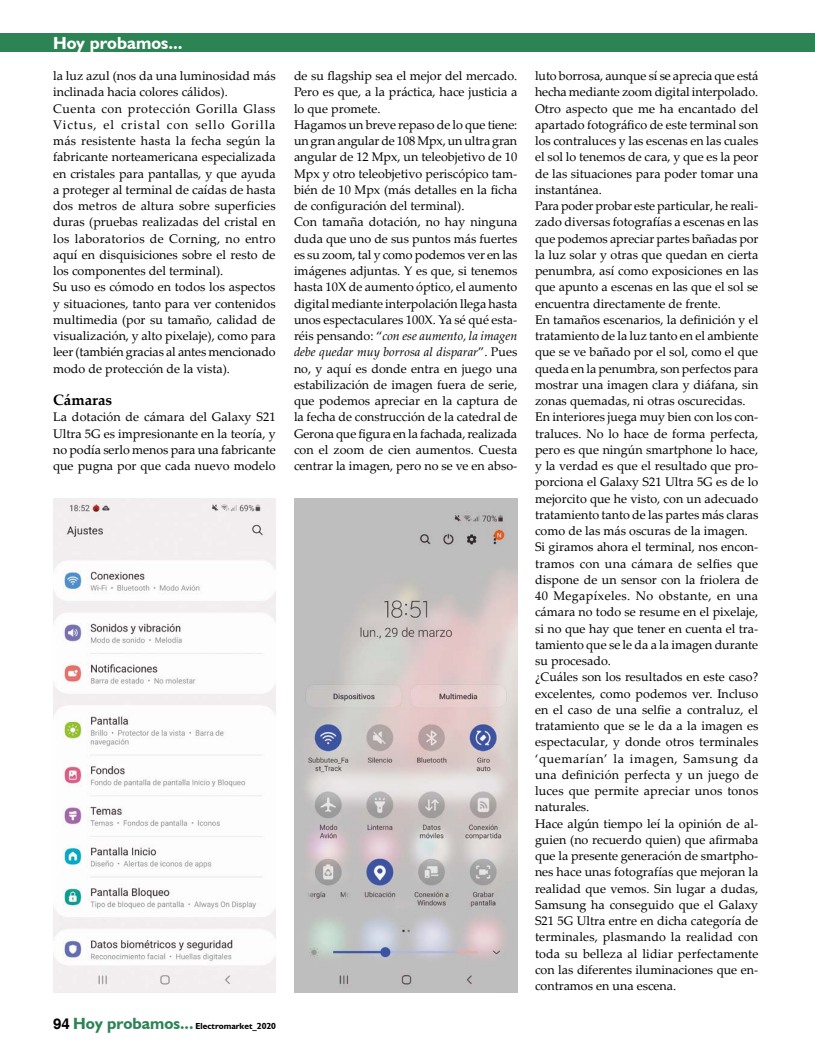
<style>
.page{position:relative;width:815px;height:1063px;background:#fff}
.page>*{position:absolute;margin:0;border:0;box-sizing:border-box;transform-origin:0 0}
.t1{font:700 17.5px "Humanist 521 BT";color:#fff}
.t2{font:700 15px "Palatino Linotype";color:#000}
.t3{font:12.5px/16.2px "Palatino Linotype";color:#000}
.t4{font:700 8.75px "Humanist 521 BT";color:#000}
.s1{font-family:"Helvetica";font-size:15px}
.s2{font-size:16.25px;color:#2c8354}
.s3{font-style:italic}
</style>
<div class="page">
<div style="left:0;top:33px;width:815px;height:18px;background:#2c8354"></div>
<img style="left:53px;top:499px;width:222px;height:493px">
<img style="left:294px;top:499px;width:223px;height:493px">
<h1 class="t1" style="left:53px;top:32px;width:131px">Hoy probamos...</h1>
<p class="t3" style="left:53px;top:67px;width:224px">la luz azul (nos da una luminosidad más inclinada hacia colores cálidos).<br>Cuenta con protección Gorilla Glass Victus, el cristal con sello Gorilla más resistente hasta la fecha según la fabricante norteamericana especializada en cristales para pantallas, y que ayuda a proteger al terminal de caídas de hasta dos metros de altura sobre superficies duras (pruebas realizadas del cristal en los laboratorios de Corning, no entro aquí en disquisiciones sobre el resto de los componentes del terminal).<br>Su uso es cómodo en todos los aspectos y situaciones, tanto para ver contenidos multimedia (por su tamaño, calidad de visualización, y alto pixelaje), como para leer (también gracias al antes mencionado modo de protección de la vista).</p>
<p class="t2" style="left:53px;top:389px;width:61px">Cámaras</p>
<p class="t3" style="left:53px;top:409px;width:224px;text-align:justify">La dotación de cámara del Galaxy S21<br>Ultra 5G es impresionante en la teoría, y no podía serlo menos para una fabricante que pugna por que cada nuevo modelo</p>
<p class="t4" style="left:53px;top:1021px;width:224px"><span class="s1">94</span> <span class="s2">Hoy probamos...</span> Electromarket_2020</p>
<p class="t3" style="left:294px;top:67px;width:225px">de su flagship sea el mejor del mercado.<br>Pero es que, a la práctica, hace justicia a lo que promete.<br>Hagamos un breve repaso de lo que tiene: un gran angular de 108 Mpx, un ultra gran angular de 12 Mpx, un teleobjetivo de 10<br>Mpx y otro teleobjetivo periscópico tam&shy;bién de 10 Mpx (más detalles en la ficha de configuración del terminal).<br>Con tamaña dotación, no hay ninguna duda que uno de sus puntos más fuertes es su zoom, tal y como podemos ver en las imágenes adjuntas. Y es que, si tenemos hasta 10X de aumento óptico, el aumento digital mediante interpolación llega hasta unos espectaculares 100X. Ya sé qué esta&shy;réis pensando: “<span class="s3">con ese aumento, la imagen debe quedar muy borrosa al disparar</span>”. Pues no, y aquí es donde entra en juego una estabilización de imagen fuera de serie, que podemos apreciar en la captura de la fecha de construcción de la catedral de Gerona que figura en la fachada, realizada con el zoom de cien aumentos. Cuesta centrar la imagen, pero no se ve en abso-</p>
<p class="t3" style="left:535px;top:67px;width:225px">luto borrosa, aunque sí se aprecia que está hecha mediante zoom digital interpolado.<br>Otro aspecto que me ha encantado del apartado fotográfico de este terminal son los contraluces y las escenas en las cuales el sol lo tenemos de cara, y que es la peor de las situaciones para poder tomar una instantánea.<br>Para poder probar este particular, he reali&shy;zado diversas fotografías a escenas en las que podemos apreciar partes bañadas por la luz solar y otras que quedan en cierta penumbra, así como exposiciones en las que apunto a escenas en las que el sol se encuentra directamente de frente.<br>En tamaños escenarios, la definición y el tratamiento de la luz tanto en el ambiente que se ve bañado por el sol, como el que queda en la penumbra, son perfectos para mostrar una imagen clara y diáfana, sin zonas quemadas, ni otras oscurecidas.<br>En interiores juega muy bien con los con&shy;traluces. No lo hace de forma perfecta, pero es que ningún smartphone lo hace, y la verdad es que el resultado que pro&shy;porciona el Galaxy S21 Ultra 5G es de lo mejorcito que he visto, con un adecuado tratamiento tanto de las partes más claras como de las más oscuras de la imagen.<br>Si giramos ahora el terminal, nos encon&shy;tramos con una cámara de selfies que dispone de un sensor con la friolera de 40 Megapíxeles. No obstante, en una cámara no todo se resume en el pixelaje, si no que hay que tener en cuenta el tra&shy;tamiento que se le da a la imagen durante su procesado.<br>¿Cuáles son los resultados en este caso? excelentes, como podemos ver. Incluso en el caso de una selfie a contraluz, el tratamiento que se le da a la imagen es espectacular, y donde otros terminales ‘quemarían’ la imagen, Samsung da una definición perfecta y un juego de luces que permite apreciar unos tonos naturales.<br>Hace algún tiempo leí la opinión de al&shy;guien (no recuerdo quien) que afirmaba que la presente generación de smartpho&shy;nes hace unas fotografías que mejoran la realidad que vemos. Sin lugar a dudas, Samsung ha conseguido que el Galaxy S21 5G Ultra entre en dicha categoría de terminales, plasmando la realidad con toda su belleza al lidiar perfectamente con las diferentes iluminaciones que en&shy;contramos en una escena.</p>
</div>
